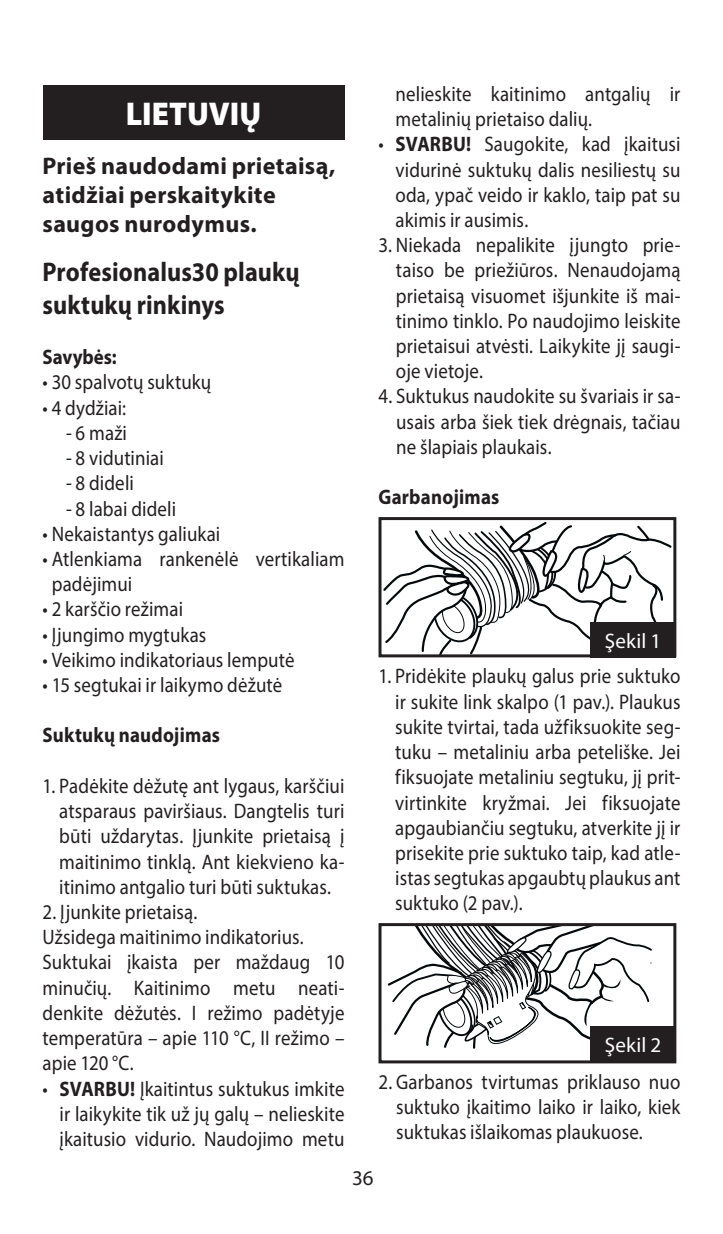
<style>
.page{position:relative;width:723px;height:1234px;background:#fff}
.page>*{position:absolute;margin:0;border:0;box-sizing:border-box;transform-origin:0 0}
.t1{font:900 33px "Myriad Pro";color:#fff;scale:.95 1}
.t2{font:700 27px/32.4px "Myriad Pro";letter-spacing:.005em;color:#231f20;scale:.9 1}
.t3{font:700 24px/28.8px "Myriad Pro";letter-spacing:.015em;color:#231f20}
.t4{font:21px/25.2px "Myriad Pro";letter-spacing:.005em;color:#231f20;text-align:justify;scale:.9 1}
.t5{font:700 21px "Myriad Pro";letter-spacing:.015em;color:#231f20;scale:.9 1}
.t6{font:21px "Myriad Pro";letter-spacing:.01em;color:#fff}
.t7{font:700 21px "Myriad Pro";letter-spacing:-.005em;color:#231f20;scale:.9 1}
.t8{font:21px "Myriad Pro";letter-spacing:.005em;color:#231f20}
.s1{font-weight:700}
</style>
<div class="page">
<div style="left:43px;top:85px;width:301px;height:54px;background:#231f20"></div>
<svg style="left:383px;top:522px;width:289px;height:131px"></svg>
<div style="left:378px;top:517px;width:298px;height:140px;border:3px solid #231f20"></div>
<div style="left:590px;top:622px;width:86px;height:36px;background:#231f20"></div>
<svg style="left:386px;top:926px;width:267px;height:123px"></svg>
<div style="left:378px;top:922px;width:298px;height:141px;border:3px solid #231f20"></div>
<div style="left:590px;top:1025px;width:86px;height:36px;background:#231f20"></div>
<h1 class="t1" style="left:126px;top:95px;width:144px">LIETUVIŲ</h1>
<p class="t3" style="left:43px;top:151px;width:294px">Prieš naudodami prietaisą, atidžiai perskaitykite saugos nurodymus.</p>
<p class="t2" style="left:43px;top:255px;width:287px">Profesionalus30 plaukų suktukų rinkinys</p>
<p class="t7" style="left:43px;top:343px;width:84px">Savybės:</p>
<p class="t4" style="left:43px;top:369px;width:189px">• 30 spalvotų suktukų</p>
<p class="t4" style="left:43px;top:394px;width:94px">• 4 dydžiai:</p>
<p class="t4" style="left:66px;top:420px;width:69px">- 6 maži</p>
<p class="t4" style="left:66px;top:445px;width:110px">- 8 vidutiniai</p>
<p class="t4" style="left:66px;top:470px;width:77px">- 8 dideli</p>
<p class="t4" style="left:66px;top:495px;width:124px">- 8 labai dideli</p>
<p class="t4" style="left:43px;top:520px;width:199px">• Nekaistantys galiukai</p>
<p class="t4" style="left:52px;top:546px;width:327px;text-indent:-9px">• Atlenkiama rankenėlė vertikaliam padėjimui</p>
<p class="t4" style="left:43px;top:596px;width:158px">• 2 karščio režimai</p>
<p class="t4" style="left:43px;top:621px;width:184px">• Įjungimo mygtukas</p>
<p class="t4" style="left:43px;top:646px;width:282px">• Veikimo indikatoriaus lemputė</p>
<p class="t4" style="left:43px;top:672px;width:268px">• 15 segtukai ir laikymo dėžutė</p>
<p class="t5" style="left:43px;top:721px;width:199px">Suktukų naudojimas</p>
<p class="t4" style="left:59px;top:772px;width:318px;text-indent:-17px">1. Padėkite dėžutę ant lygaus, karščiui atsparaus paviršiaus. Dangtelis turi būti uždarytas. Įjunkite prietaisą į maitinimo tinklą. Ant kiekvieno ka&shy;itinimo antgalio turi būti suktukas.</p>
<p class="t4" style="left:43px;top:898px;width:337px;text-align:left">2. Įjunkite prietaisą.<br>Užsidega maitinimo indikatorius.<br>Suktukai įkaista per maždaug 10 minučių. Kaitinimo metu neati&shy;denkite dėžutės. I režimo padėtyje temperatūra – apie 110 °C, II režimo – apie 120 °C.</p>
<p class="t4" style="left:59px;top:1075px;width:318px;text-indent:-17px">• <span class="s1">SVARBU!</span> Įkaitintus suktukus imkite ir laikykite tik už jų galų – nelieskite įkaitusio vidurio. Naudojimo metu</p>
<p class="t4" style="left:395px;top:81px;width:318px">nelieskite kaitinimo antgalių ir metalinių prietaiso dalių.</p>
<p class="t4" style="left:395px;top:131px;width:318px;text-indent:-17px">• <span class="s1">SVARBU!</span> Saugokite, kad įkaitusi vidurinė suktukų dalis nesiliestų su oda, ypač veido ir kaklo, taip pat su akimis ir ausimis.</p>
<p class="t4" style="left:396px;top:232px;width:318px;text-indent:-17px">3. Niekada nepalikite įjungto prie&shy;taiso be priežiūros. Nenaudojamą prietaisą visuomet išjunkite iš mai&shy;tinimo tinklo. Po naudojimo leiskite prietaisui atvėsti. Laikykite jį saugi&shy;oje vietoje.</p>
<p class="t4" style="left:396px;top:383px;width:317px;text-indent:-18px">4. Suktukus naudokite su švariais ir sa&shy;usais arba šiek tiek drėgnais, tačiau ne šlapiais plaukais.</p>
<p class="t5" style="left:378px;top:483px;width:136px">Garbanojimas</p>
<p class="t6" style="left:605px;top:628px;width:58px">Şekil 1</p>
<p class="t4" style="left:395px;top:663px;width:318px;text-indent:-17px">1. Pridėkite plaukų galus prie suktuko ir sukite link skalpo (1 pav.). Plaukus sukite tvirtai, tada užfiksuokite seg&shy;tuku – metaliniu arba peteliške. Jei fiksuojate metaliniu segtuku, jį prit&shy;virtinkite kryžmai. Jei fiksuojate apgaubiančiu segtuku, atverkite jį ir prisekite prie suktuko taip, kad atle&shy;istas segtukas apgaubtų plaukus ant suktuko (2 pav.).</p>
<p class="t6" style="left:605px;top:1031px;width:58px">Şekil 2</p>
<p class="t4" style="left:396px;top:1068px;width:317px;text-indent:-18px">2. Garbanos tvirtumas priklauso nuo suktuko įkaitimo laiko ir laiko, kiek suktukas išlaikomas plaukuose.</p>
<p class="t8" style="left:352px;top:1164px;width:23px">36</p>
</div>
